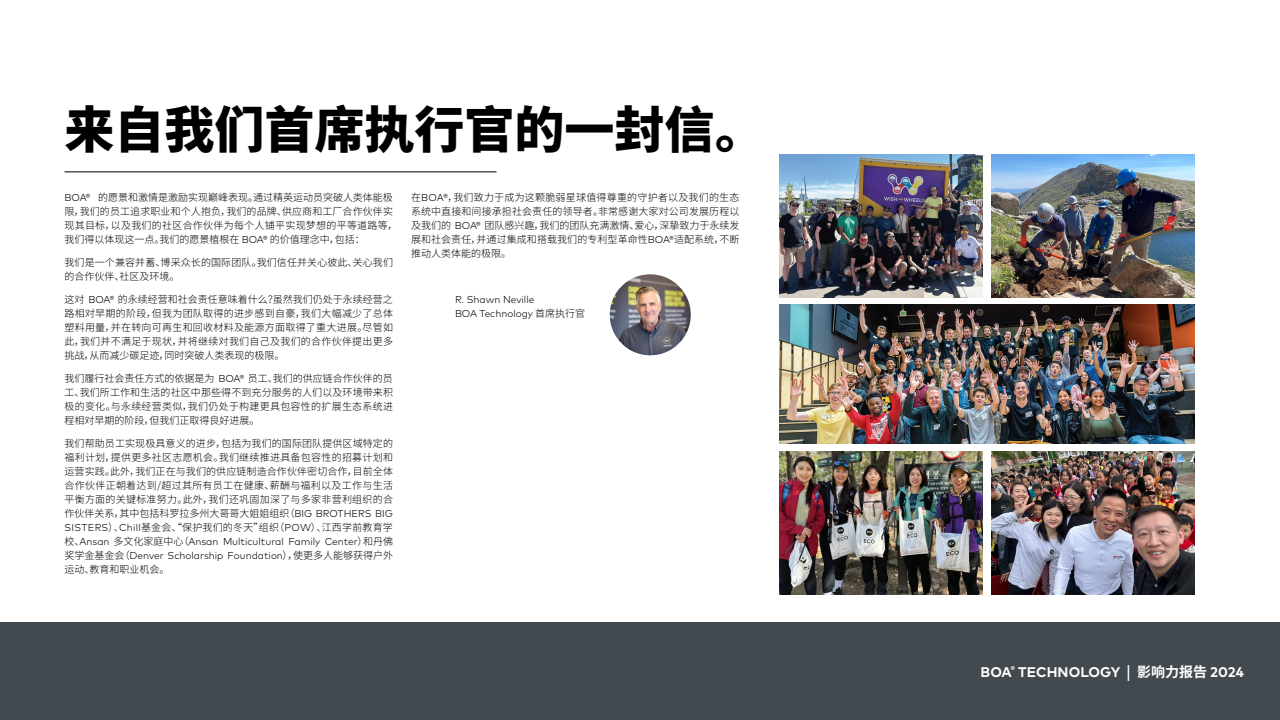
<style>
.page{position:relative;width:1280px;height:720px;background:#fff}
.page>*{position:absolute;margin:0;border:0;box-sizing:border-box;transform-origin:0 0}
.Paragraph_Style_1{font:900 50px "Noto Sans SC";color:#000}
.t1{font:700 14px "Mark Pro";letter-spacing:.005em;color:#fff}
.Paragraph_Style_1-2{font:300 10px/14px "Noto Sans SC";letter-spacing:.01em;color:#000;text-align:justify}
.Paragraph_Style_1-3{font:300 10px/14px "Mark Pro";color:#000}
.s1{font-family:"Mark Pro"}
.s2{font-family:"Noto Sans SC"}
</style>
<div class="page">
<div style="left:0;top:623px;width:1280px;height:97px;background:#434a4f"></div>
<hr style="left:64px;top:171px;width:432px;height:1px;background:#000">
<img style="left:991px;top:452px;width:203px;height:143px">
<img style="left:780px;top:154px;width:203px;height:143px">
<img style="left:780px;top:452px;width:203px;height:143px">
<img style="left:991px;top:154px;width:203px;height:143px">
<img style="left:780px;top:304px;width:414px;height:140px">
<img style="left:610px;top:274px;width:81px;height:81px;border-radius:40px">
<p class="Paragraph_Style_1" style="left:64px;top:101px;width:702px">来自我们首席执行官的一封信。</p>
<p class="Paragraph_Style_1-2" style="left:64px;top:191px;width:334px;text-align:left"><span class="s1">BOA®</span> 的愿景和激情是激励实现巅峰表现。通过精英运动员突破人类体能极限，我们的员工追求职业和个人抱负，我们的品牌、供应商和工厂合作伙伴实现其目标，以及我们的社区合作伙伴为每个人铺平实现梦想的平等道路等，我们得以体现这一点。我们的愿景植根在 <span class="s1">BOA®</span> 的价值理念中，包括：</p>
<p class="Paragraph_Style_1-2" style="left:64px;top:256px;width:330px">我们是一个兼容并蓄、博采众长的国际团队。我们信任并关心彼此、关心我们的合作伙伴、社区及环境。</p>
<p class="Paragraph_Style_1-2" style="left:64px;top:293px;width:330px">这对 <span class="s1">BOA®</span> 的永续经营和社会责任意味着什么？虽然我们仍处于永续经营之路相对早期的阶段，但我为团队取得的进步感到自豪，我们大幅减少了总体塑料用量，并在转向可再生和回收材料及能源方面取得了重大进展。尽管如此，我们并不满足于现状，并将继续对我们自己及我们的合作伙伴提出更多挑战，从而减少碳足迹，同时突破人类表现的极限。</p>
<p class="Paragraph_Style_1-2" style="left:64px;top:372px;width:330px">我们履行社会责任方式的依据是为 <span class="s1">BOA®</span> 员工、我们的供应链合作伙伴的员工、我们所工作和生活的社区中那些得不到充分服务的人们以及环境带来积极的变化。与永续经营类似，我们仍处于构建更具包容性的扩展生态系统进程相对早期的阶段，但我们正取得良好进展。</p>
<p class="Paragraph_Style_1-2" style="left:64px;top:437px;width:330px">我们帮助员工实现极具意义的进步，包括为我们的国际团队提供区域特定的福利计划，提供更多社区志愿机会。我们继续推进具备包容性的招募计划和运营实践。此外，我们正在与我们的供应链制造合作伙伴密切合作，目前全体合作伙伴正朝着达到/超过其所有员工在健康、薪酬与福利以及工作与生活平衡方面的关键标准努力。此外，我们还巩固加深了与多家非营利组织的合作伙伴关系，其中包括科罗拉多州大哥哥大姐姐组织（<span class="s1">BIG BROTHERS BIG SISTERS</span>）、<span class="s1">Chill</span>基金会、“保护我们的冬天”组织（<span class="s1">POW</span>）、江西学前教育学校、<span class="s1">Ansan</span> 多文化家庭中心（<span class="s1">Ansan Multicultural Family Center</span>）和丹佛奖学金基金会（<span class="s1">Denver Scholarship Foundation</span>），使更多人能够获得户外运动、教育和职业机会。</p>
<p class="Paragraph_Style_1-2" style="left:411px;top:191px;width:330px">在<span class="s1">BOA®</span>，我们致力于成为这颗脆弱星球值得尊重的守护者以及我们的生态系统中直接和间接承担社会责任的领导者。非常感谢大家对公司发展历程以及我们的 <span class="s1">BOA®</span> 团队感兴趣，我们的团队充满激情、爱心，深挚致力于永续发展和社会责任，并通过集成和搭载我们的专利型革命性<span class="s1">BOA®</span>适配系统，不断推动人类体能的极限。</p>
<p class="Paragraph_Style_1-3" style="left:455px;top:292px;width:132px">R. Shawn Neville<br>BOA Technology <span class="s2">首席执行官</span></p>
<p class="t1" style="left:981px;top:661px;width:265px">BOA<sup>®</sup> TECHNOLOGY <span class="s2">| 影响力报告</span> 2024</p>
</div>
